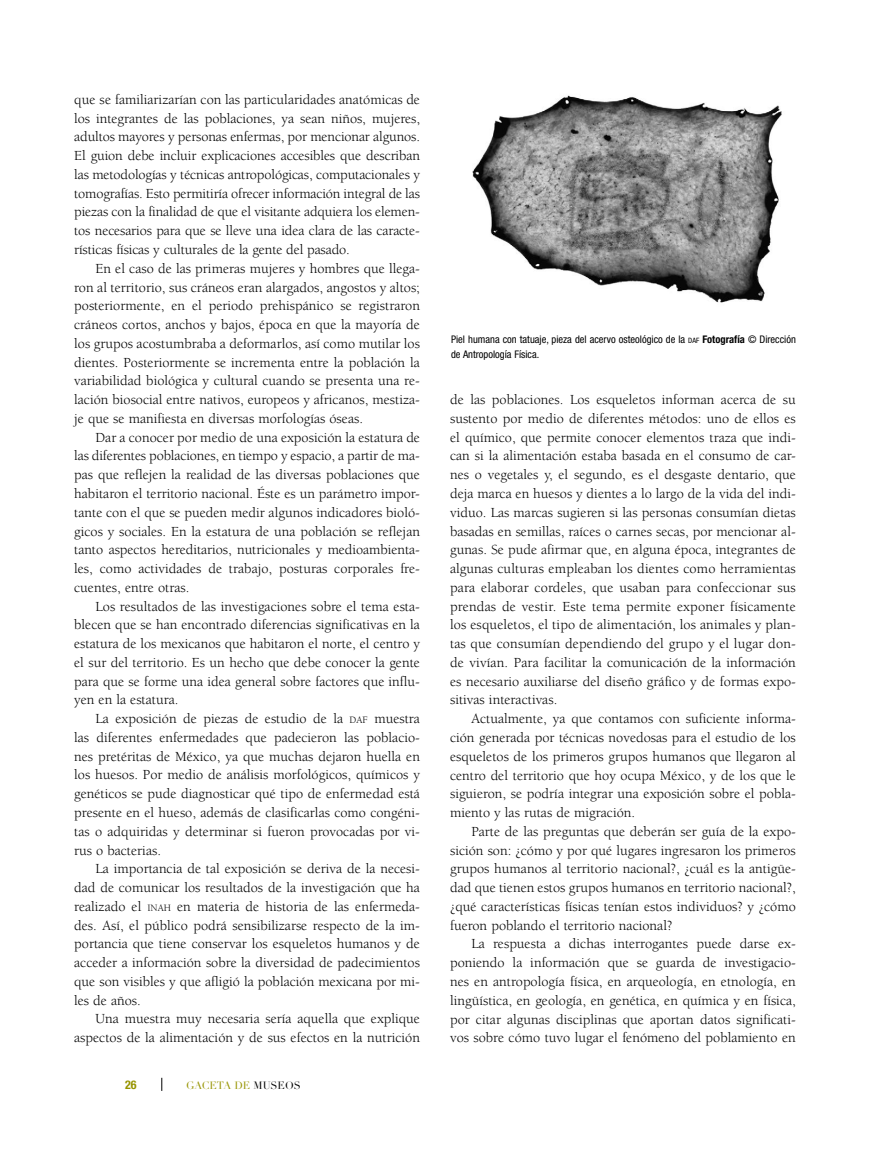
<style>
.page{position:relative;width:881px;height:1149px;background:#fff}
.page>*{position:absolute;margin:0;border:0;box-sizing:border-box;transform-origin:0 0}
.t1{font:14.25px/18.8px "Berkeley Std";color:#000;text-align:justify}
.t2{font:700 condensed 12px "Helvetica Neue";color:#979400}
.t3{font:condensed 10.5px/15px "Helvetica Neue";color:#000}
.t4{font:10.5px "Didot LH";color:#979400}
.s1{font-size:10.05px}
.s2{color:#000}
.s3{font-size:7.35px}
.s4{font-weight:700}
</style>
<div class="page">
<svg style="left:161px;top:1077px;width:1px;height:13px"></svg>
<img style="left:472px;top:95px;width:310px;height:208px">
<p class="t1" style="left:74px;top:90px;width:347px">que se familiarizarían con las particularidades anatómicas de los integrantes de las poblaciones, ya sean niños, mujeres, adultos mayores y personas enfermas, por mencionar algunos.<br>El guion debe incluir explicaciones accesibles que describan las metodologías y técnicas antropológicas, computacionales y tomografías. Esto permitiría ofrecer información integral de las piezas con la finalidad de que el visitante adquiera los elemen&shy;tos necesarios para que se lleve una idea clara de las caracte&shy;rísticas físicas y culturales de la gente del pasado.</p>
<p class="t1" style="left:74px;top:259px;width:347px;text-indent:21px">En el caso de las primeras mujeres y hombres que llega&shy;ron al territorio, sus cráneos eran alargados, angostos y altos; posteriormente, en el periodo prehispánico se registraron cráneos cortos, anchos y bajos, época en que la mayoría de los grupos acostumbraba a deformarlos, así como mutilar los dientes. Posteriormente se incrementa entre la población la variabilidad biológica y cultural cuando se presenta una re&shy;lación biosocial entre nativos, europeos y africanos, mestiza&shy;je que se manifiesta en diversas morfologías óseas.</p>
<p class="t1" style="left:74px;top:428px;width:347px;text-indent:21px">Dar a conocer por medio de una exposición la estatura de las diferentes poblaciones, en tiempo y espacio, a partir de ma&shy;pas que reflejen la realidad de las diversas poblaciones que habitaron el territorio nacional. Éste es un parámetro impor&shy;tante con el que se pueden medir algunos indicadores bioló&shy;gicos y sociales. En la estatura de una población se reflejan tanto aspectos hereditarios, nutricionales y medioambienta&shy;les, como actividades de trabajo, posturas corporales fre&shy;cuentes, entre otras.</p>
<p class="t1" style="left:74px;top:597px;width:347px;text-indent:21px">Los resultados de las investigaciones sobre el tema esta&shy;blecen que se han encontrado diferencias significativas en la estatura de los mexicanos que habitaron el norte, el centro y el sur del territorio. Es un hecho que debe conocer la gente para que se forme una idea general sobre factores que influ&shy;yen en la estatura.</p>
<p class="t1" style="left:74px;top:709px;width:347px;text-indent:21px">La exposición de piezas de estudio de la <span class="s1">DAF</span> muestra las diferentes enfermedades que padecieron las poblacio&shy;nes pretéritas de México, ya que muchas dejaron huella en los huesos. Por medio de análisis morfológicos, químicos y genéticos se pude diagnosticar qué tipo de enfermedad está presente en el hueso, además de clasificarlas como congéni&shy;tas o adquiridas y determinar si fueron provocadas por vi&shy;rus o bacterias.</p>
<p class="t1" style="left:74px;top:859px;width:347px;text-indent:21px">La importancia de tal exposición se deriva de la necesi&shy;dad de comunicar los resultados de la investigación que ha realizado el <span class="s1">INAH</span> en materia de historia de las enfermeda&shy;des. Así, el público podrá sensibilizarse respecto de la im&shy;portancia que tiene conservar los esqueletos humanos y de acceder a información sobre la diversidad de padecimientos que son visibles y que afligió la población mexicana por mi&shy;les de años.</p>
<p class="t1" style="left:74px;top:1009px;width:347px;text-align:right">Una muestra muy necesaria sería aquella que explique aspectos de la alimentación y de sus efectos en la nutrición</p>
<p class="t2" style="left:125px;top:1077px;width:13px">26</p>
<p class="t4" style="left:186px;top:1078px;width:116px">GACETA DE <span class="s2">MUSEOS</span></p>
<p class="t3" style="left:451px;top:331px;width:346px">Piel humana con tatuaje, pieza del acervo osteológico de la <span class="s3">daf</span> <span class="s4">Fotografía</span> © Dirección de Antropología Física.</p>
<p class="t1" style="left:450px;top:390px;width:347px">de las poblaciones. Los esqueletos informan acerca de su sustento por medio de diferentes métodos: uno de ellos es el químico, que permite conocer elementos traza que indi&shy;can si la alimentación estaba basada en el consumo de car&shy;nes o vegetales y, el segundo, es el desgaste dentario, que deja marca en huesos y dientes a lo largo de la vida del indi&shy;viduo. Las marcas sugieren si las personas consumían dietas basadas en semillas, raíces o carnes secas, por mencionar al&shy;gunas. Se pude afirmar que, en alguna época, integrantes de algunas culturas empleaban los dientes como herramientas para elaborar cordeles, que usaban para confeccionar sus prendas de vestir. Este tema permite exponer físicamente los esqueletos, el tipo de alimentación, los animales y plan&shy;tas que consumían dependiendo del grupo y el lugar don&shy;de vivían. Para facilitar la comunicación de la información es necesario auxiliarse del diseño gráfico y de formas expo&shy;sitivas interactivas.</p>
<p class="t1" style="left:450px;top:709px;width:347px;text-indent:21px">Actualmente, ya que contamos con suficiente informa&shy;ción generada por técnicas novedosas para el estudio de los esqueletos de los primeros grupos humanos que llegaron al centro del territorio que hoy ocupa México, y de los que le siguieron, se podría integrar una exposición sobre el pobla&shy;miento y las rutas de migración.</p>
<p class="t1" style="left:450px;top:822px;width:347px;text-indent:21px">Parte de las preguntas que deberán ser guía de la expo&shy;sición son: ¿cómo y por qué lugares ingresaron los primeros grupos humanos al territorio nacional?, ¿cuál es la antigüe&shy;dad que tienen estos grupos humanos en territorio nacional?, ¿qué características físicas tenían estos individuos? y ¿cómo fueron poblando el territorio nacional?</p>
<p class="t1" style="left:450px;top:934px;width:347px;text-indent:21px">La respuesta a dichas interrogantes puede darse ex&shy;poniendo la información que se guarda de investigacio&shy;nes en antropología física, en arqueología, en etnología, en lingüística, en geología, en genética, en química y en física, por citar algunas disciplinas que aportan datos significati&shy;vos sobre cómo tuvo lugar el fenómeno del poblamiento en</p>
</div>
